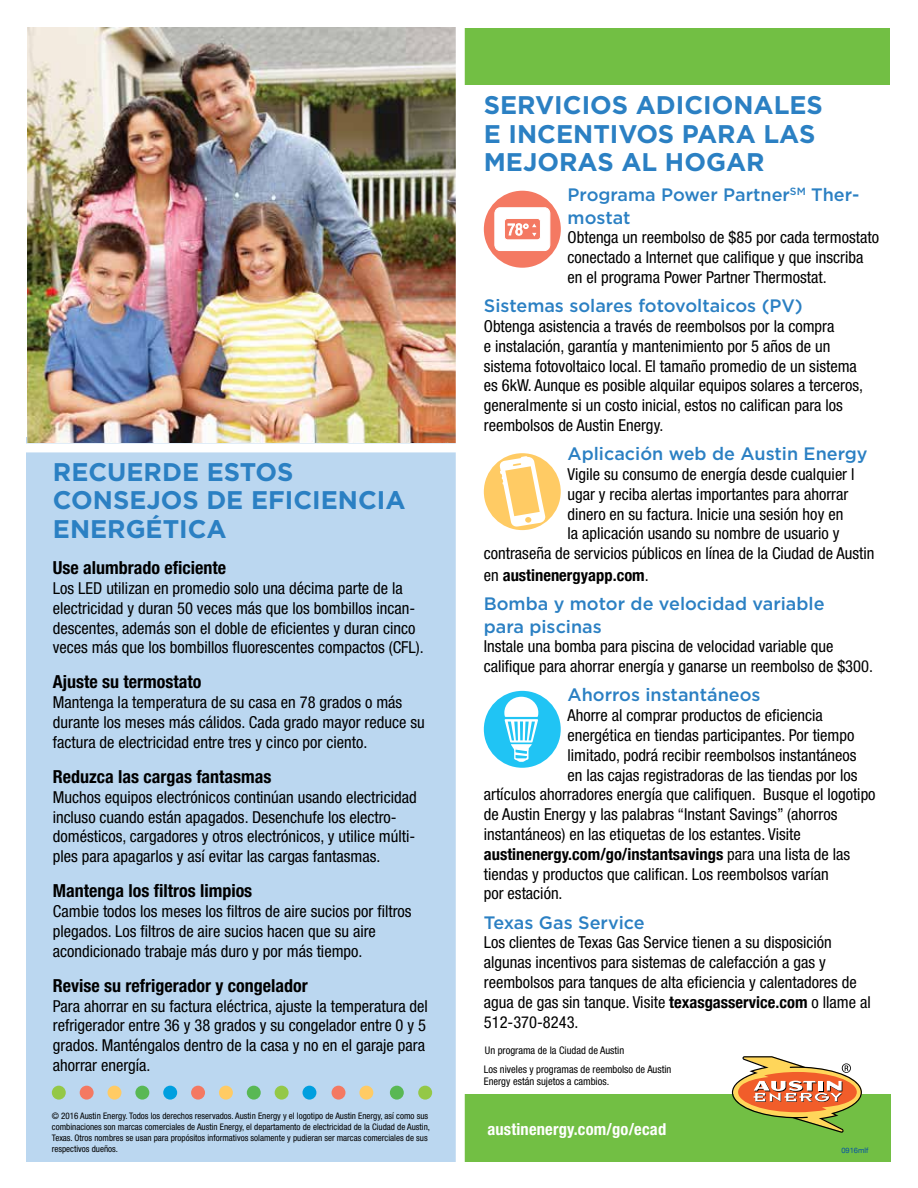
<style>
.page{position:relative;width:918px;height:1188px;background:#fff}
.page>*{position:absolute;margin:0;border:0;box-sizing:border-box;transform-origin:0 0}
.t1{font:700 25.5px/28.5px "Gotham";color:#2b80c3}
.t2{font:500 18px/22.5px "Gotham";color:#2b80c3}
.t3{font:700 condensed 18px "Helvetica Neue";color:#000}
.t4{font:condensed 16.5px/19.8px "Helvetica Neue";color:#000}
.t5{font:700 condensed 16.5px "Helvetica Neue";color:#000}
.t6{font:700 condensed 16.5px "Helvetica Neue";letter-spacing:.01em;color:#fff}
.t7{font:condensed 10.5px/19.5px "Helvetica Neue";color:#000}
.t8{font:condensed 9px/10.8px "Helvetica Neue";color:#000}
.t9{font:7.5px "Helvetica Neue";color:#0652a4}
.s1{font-weight:400}
.s2{font-weight:700}
</style>
<div class="page">
<div style="left:448px;top:28px;width:442px;height:57px;background:#72bf44"></div>
<div style="left:443px;top:1094px;width:448px;height:68px;background:#72bf44"></div>
<div style="left:26px;top:437px;width:432px;height:725px;background:#bbd7f0"></div>
<svg style="left:732px;top:1056px;width:130px;height:77px"></svg>
<img style="left:27px;top:28px;width:429px;height:415px">
<div style="left:52px;top:1086px;width:14px;height:14px;background:#94c847;border-radius:50%"></div>
<div style="left:80px;top:1086px;width:14px;height:14px;background:#f47962;border-radius:50%"></div>
<div style="left:108px;top:1086px;width:13px;height:14px;background:#ffcb64;border-radius:50%"></div>
<div style="left:135px;top:1086px;width:14px;height:14px;background:#59b854;border-radius:50%"></div>
<div style="left:163px;top:1086px;width:14px;height:14px;background:#009fdf;border-radius:50%"></div>
<div style="left:191px;top:1086px;width:14px;height:14px;background:#f47962;border-radius:50%"></div>
<div style="left:332px;top:1086px;width:13px;height:14px;background:#f47962;border-radius:50%"></div>
<div style="left:219px;top:1086px;width:14px;height:14px;background:#ffcb64;border-radius:50%"></div>
<div style="left:359px;top:1086px;width:14px;height:14px;background:#ffcb64;border-radius:50%"></div>
<div style="left:247px;top:1086px;width:14px;height:14px;background:#59b854;border-radius:50%"></div>
<div style="left:390px;top:1086px;width:14px;height:14px;background:#59b854;border-radius:50%"></div>
<div style="left:275px;top:1086px;width:14px;height:14px;background:#94c847;border-radius:50%"></div>
<div style="left:303px;top:1086px;width:13px;height:14px;background:#009fdf;border-radius:50%"></div>
<div style="left:418px;top:1086px;width:14px;height:14px;background:#94c847;border-radius:50%"></div>
<div style="left:0;top:443px;width:461px;height:9px;background:#fff"></div>
<div style="left:456px;top:9px;width:9px;height:1157px;background:#fff"></div>
<div style="left:484px;top:453px;width:77px;height:77px;background:#ffcb64;border-radius:50%"></div>
<svg style="left:499px;top:456px;width:47px;height:71px"></svg>
<div style="left:484px;top:191px;width:77px;height:77px;background:#f47962;border-radius:50%"></div>
<svg style="left:495px;top:208px;width:55px;height:43px"></svg>
<div style="left:484px;top:691px;width:77px;height:77px;background:#20c4f4;border-radius:50%"></div>
<svg style="left:504px;top:697px;width:34px;height:65px"></svg>
<h1 class="t1" style="left:53px;top:457px;width:354px">RECUERDE ESTOS<br>CONSEJOS DE EFICIENCIA<br>ENERGÉTICA</h1>
<p class="t3" style="left:53px;top:557px;width:175px">Use alumbrado eficiente</p>
<p class="t4" style="left:53px;top:578px;width:372px">Los LED utilizan en promedio solo una décima parte de la electricidad y duran 50 veces más que los bombillos incan&shy;descentes, además son el doble de eficientes y duran cinco veces más que los bombillos fluorescentes compactos (CFL).</p>
<p class="t3" style="left:53px;top:671px;width:150px">Ajuste su termostato</p>
<p class="t4" style="left:53px;top:692px;width:373px">Mantenga la temperatura de su casa en 78 grados o más durante los meses más cálidos. Cada grado mayor reduce su factura de electricidad entre tres y cinco por ciento.</p>
<p class="t3" style="left:53px;top:766px;width:220px">Reduzca las cargas fantasmas</p>
<p class="t4" style="left:53px;top:787px;width:365px">Muchos equipos electrónicos continúan usando electricidad incluso cuando están apagados. Desenchufe los electro&shy;domésticos, cargadores y otros electrónicos, y utilice múlti&shy;ples para apagarlos y así evitar las cargas fantasmas.</p>
<p class="t3" style="left:53px;top:880px;width:201px">Mantenga los filtros limpios</p>
<p class="t4" style="left:53px;top:901px;width:360px">Cambie todos los meses los filtros de aire sucios por filtros plegados. Los filtros de aire sucios hacen que su aire acondicionado trabaje más duro y por más tiempo.</p>
<p class="t3" style="left:53px;top:974px;width:256px">Revise su refrigerador y congelador</p>
<p class="t4" style="left:53px;top:996px;width:377px">Para ahorrar en su factura eléctrica, ajuste la temperatura del refrigerador entre 36 y 38 grados y su congelador entre 0 y 5 grados. Manténgalos dentro de la casa y no en el garaje para ahorrar energía.</p>
<p class="t8" style="left:52px;top:1111px;width:380px">© 2016 Austin Energy. Todos los derechos reservados. Austin Energy y el logotipo de Austin Energy, así como sus combinaciones son marcas comerciales de Austin Energy, el departamento de electricidad de la Ciudad de Austin, Texas. Otros nombres se usan para propósitos informativos solamente y pudieran ser marcas comerciales de sus respectivos dueños.</p>
<h1 class="t1" style="left:484px;top:91px;width:341px">SERVICIOS ADICIONALES<br>E INCENTIVOS PARA LAS<br>MEJORAS AL HOGAR</h1>
<p class="t2" style="left:568px;top:183px;width:293px">Programa Power Partner<sup>SM</sup> Ther&shy;mostat</p>
<p class="t4" style="left:568px;top:227px;width:313px">Obtenga un reembolso de $85 por cada termostato conectado a Internet que califique y que inscriba en el programa Power Partner Thermostat.</p>
<p class="t2" style="left:484px;top:294px;width:321px">Sistemas solares fotovoltaicos (PV)</p>
<p class="t4" style="left:484px;top:316px;width:381px">Obtenga asistencia a través de reembolsos por la compra<br>e instalación, garantía y mantenimiento por 5 años de un sistema fotovoltaico local. El tamaño promedio de un sistema es 6kW. Aunque es posible alquilar equipos solares a terceros, generalmente si un costo inicial, estos no califican para los reembolsos de Austin Energy.</p>
<p class="t2" style="left:567px;top:442px;width:302px">Aplicación web de Austin Energy</p>
<p class="t4" style="left:567px;top:464px;width:289px">Vigile su consumo de energía desde cualquier l</p>
<p class="t4" style="left:567px;top:484px;width:282px">ugar y reciba alertas importantes para ahorrar</p>
<p class="t4" style="left:567px;top:504px;width:277px">dinero en su factura. Inicie una sesión hoy en</p>
<p class="t4" style="left:567px;top:524px;width:273px">la aplicación usando su nombre de usuario y</p>
<p class="t4" style="left:484px;top:543px;width:392px">contraseña de servicios públicos en línea de la Ciudad de Austin</p>
<p class="t5" style="left:484px;top:565px;width:166px"><span class="s1">en</span> austinenergyapp.com<span class="s1">.</span></p>
<p class="t2" style="left:484px;top:592px;width:342px">Bomba y motor de velocidad variable para piscinas</p>
<p class="t4" style="left:484px;top:637px;width:391px">Instale una bomba para piscina de velocidad variable que califique para ahorrar energía y ganarse un reembolso de $300.</p>
<p class="t2" style="left:567px;top:684px;width:195px">Ahorros instantáneos</p>
<p class="t4" style="left:567px;top:705px;width:257px">Ahorre al comprar productos de eficiencia</p>
<p class="t4" style="left:567px;top:725px;width:289px">energética en tiendas participantes. Por tiempo</p>
<p class="t4" style="left:567px;top:745px;width:291px">limitado, podrá recibir reembolsos instantáneos</p>
<p class="t4" style="left:567px;top:765px;width:292px">en las cajas registradoras de las tiendas por los</p>
<p class="t4" style="left:484px;top:785px;width:393px">artículos ahorradores energía que califiquen. Busque el logotipo</p>
<p class="t4" style="left:484px;top:804px;width:355px">de Austin Energy y las palabras “Instant Savings” (ahorros</p>
<p class="t4" style="left:484px;top:824px;width:318px">instantáneos) en las etiquetas de los estantes. Visite</p>
<p class="t5" style="left:484px;top:844px;width:368px">austinenergy.com/go/instantsavings <span class="s1">para una lista de las</span></p>
<p class="t4" style="left:484px;top:864px;width:346px">tiendas y productos que califican. Los reembolsos varían</p>
<p class="t4" style="left:484px;top:884px;width:80px">por estación.</p>
<p class="t2" style="left:484px;top:911px;width:162px">Texas Gas Service</p>
<p class="t4" style="left:484px;top:933px;width:388px">Los clientes de Texas Gas Service tienen a su disposición algunas incentivos para sistemas de calefacción a gas y reembolsos para tanques de alta eficiencia y calentadores de agua de gas sin tanque. Visite <span class="s2">texasgasservice.com</span> o llame al 512-370-8243.</p>
<p class="t7" style="left:484px;top:1040px;width:189px">Un programa de la Ciudad de Austin<br>Los niveles y programas de reembolso de Austin</p>
<p class="t7" style="left:484px;top:1072px;width:127px">Energy están sujetos a cambios.</p>
<p class="t6" style="left:487px;top:1119px;width:180px">austinenergy.com/go/ecad</p>
<p class="t9" style="left:841px;top:1146px;width:28px">0916mlf</p>
</div>
